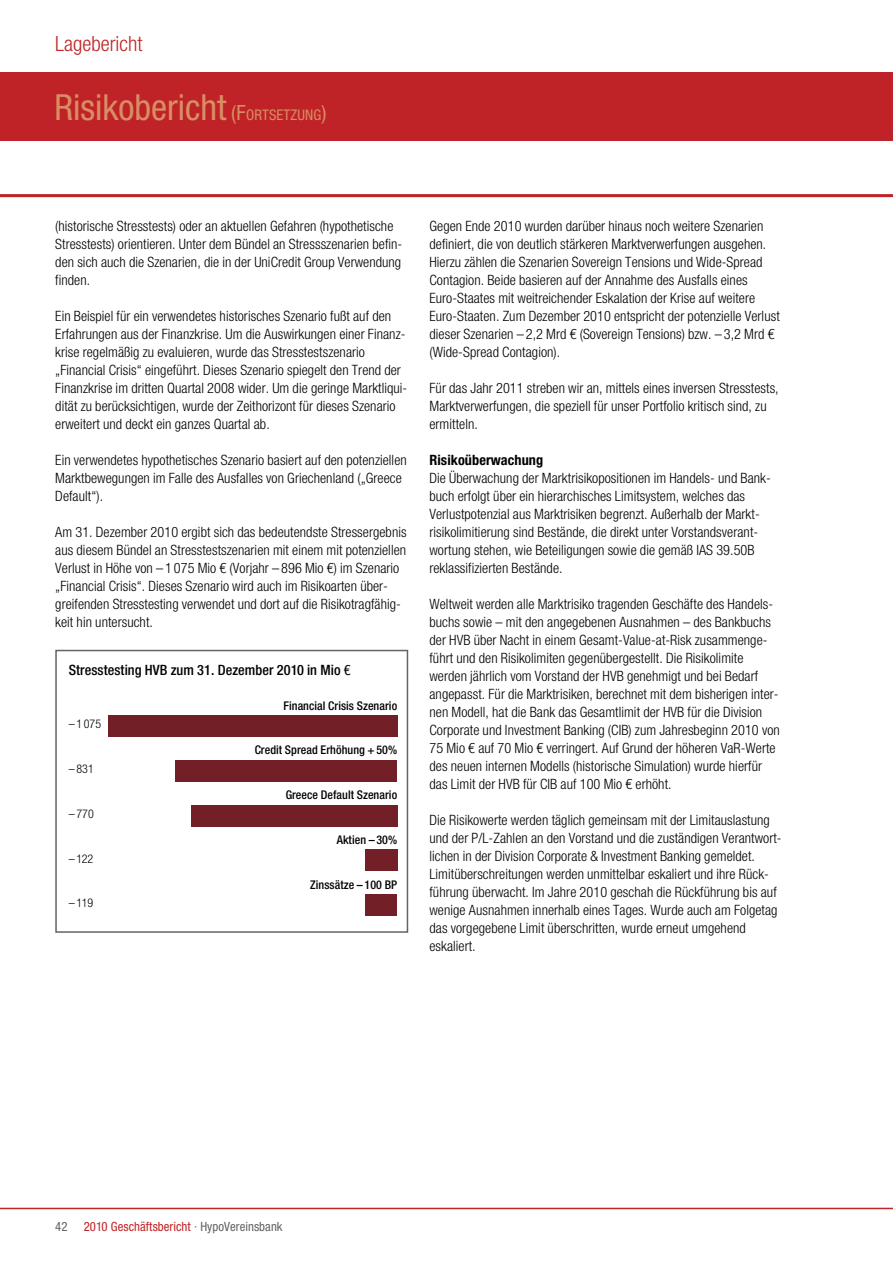
<style>
.page{position:relative;width:893px;height:1263px;background:#fff}
.page>*{position:absolute;margin:0;border:0;box-sizing:border-box;transform-origin:0 0}
.t1{font:condensed 36px "Helvetica Neue";color:#d98d65}
.t2{font:300 21px "Helvetica HVB Cond";color:#c02327}
.t3{font:300 14.25px/18px "Helvetica HVB Cond";letter-spacing:.005em;color:#000}
.t4{font:500 14.25px "Helvetica HVB Cond";letter-spacing:.005em;color:#000}
.t5{font:700 condensed 14.25px "Helvetica Neue";letter-spacing:.005em;color:#000}
.t6{font:condensed 12.75px "Helvetica Neue";letter-spacing:.005em;color:#c02327}
.t7{font:condensed 12.75px "Helvetica Neue";color:#636363}
.t8{font:500 12px "Helvetica HVB Cond";letter-spacing:.005em;color:#000}
.t9{font:300 condensed 12px "Helvetica Neue";letter-spacing:.005em;color:#000}
.t10{font:500 condensed 12px "Helvetica Neue";letter-spacing:.005em;color:#000}
.s1{font-size:21px}
.s2{font-size:14.7px}
.s3{color:#636363}
</style>
<div class="page">
<hr style="left:0;top:1208px;width:893px;height:1px;background:#c02327">
<div style="left:0;top:72px;width:893px;height:68px;background:#c02327"></div>
<hr style="left:0;top:194px;width:893px;height:3px;background:#c02327">
<div style="left:55px;top:650px;width:353px;height:283px;border:2px solid #636363"></div>
<div style="left:108px;top:715px;width:289px;height:22px;background:#721f28"></div>
<div style="left:191px;top:805px;width:206px;height:21px;background:#721f28"></div>
<div style="left:365px;top:850px;width:32px;height:21px;background:#721f28"></div>
<div style="left:366px;top:894px;width:31px;height:22px;background:#721f28"></div>
<div style="left:175px;top:760px;width:222px;height:21px;background:#721f28"></div>
<h2 class="t2" style="left:55px;top:31px;width:89px">Lagebericht</h2>
<h1 class="t1" style="left:55px;top:87px;width:274px">Risikobericht <span class="s1">(F</span><span class="s2">ortsetzung</span><span class="s1">)</span></h1>
<p class="t3" style="left:55px;top:217px;width:349px">(historische Stresstests) oder an aktuellen Gefahren (hypothetische Stresstests) orientieren. Unter dem Bündel an Stressszenarien befin&shy;den sich auch die Szenarien, die in der UniCredit Group Verwendung finden.</p>
<p class="t3" style="left:55px;top:307px;width:354px">Ein Beispiel für ein verwendetes historisches Szenario fußt auf den Erfahrungen aus der Finanzkrise. Um die Auswirkungen einer Finanz&shy;krise regelmäßig zu evaluieren, wurde das Stresstestszenario „Financial Crisis“ eingeführt. Dieses Szenario spiegelt den Trend der Finanzkrise im dritten Quartal 2008 wider. Um die geringe Marktliqui&shy;dität zu berücksichtigen, wurde der Zeithorizont für dieses Szenario erweitert und deckt ein ganzes Quartal ab.</p>
<p class="t3" style="left:55px;top:450px;width:353px">Ein verwendetes hypothetisches Szenario basiert auf den potenziellen<br>Marktbewegungen im Falle des Ausfalles von Griechenland („Greece<br>Default“).</p>
<p class="t3" style="left:55px;top:522px;width:353px">Am 31. Dezember 2010 ergibt sich das bedeutendste Stressergebnis aus diesem Bündel an Stresstestszenarien mit einem mit potenziellen Verlust in Höhe von – 1 075 Mio € (Vorjahr – 896 Mio €) im Szenario „Financial Crisis“. Dieses Szenario wird auch im Risikoarten über&shy;greifenden Stresstesting verwendet und dort auf die Risikotragfähig&shy;keit hin untersucht.</p>
<p class="t4" style="left:69px;top:661px;width:283px">Stresstesting HVB zum 31. Dezember 2010 in Mio €</p>
<p class="t8" style="left:283px;top:698px;width:115px">Financial Crisis Szenario</p>
<p class="t9" style="left:69px;top:717px;width:34px">–1075</p>
<p class="t8" style="left:255px;top:743px;width:144px">Credit Spread Erhöhung +50%</p>
<p class="t9" style="left:69px;top:762px;width:27px">– 831</p>
<p class="t10" style="left:286px;top:788px;width:113px">Greece Default Szenario</p>
<p class="t9" style="left:69px;top:807px;width:27px">– 770</p>
<p class="t8" style="left:337px;top:833px;width:62px">Aktien – 30%</p>
<p class="t9" style="left:69px;top:851px;width:26px">– 122</p>
<p class="t8" style="left:310px;top:878px;width:88px">Zinssätze – 100 BP</p>
<p class="t9" style="left:69px;top:896px;width:26px">– 119</p>
<p class="t3" style="left:429px;top:217px;width:352px">Gegen Ende 2010 wurden darüber hinaus noch weitere Szenarien definiert, die von deutlich stärkeren Marktverwerfungen ausgehen.<br>Hierzu zählen die Szenarien Sovereign Tensions und Wide-Spread Contagion. Beide basieren auf der Annahme des Ausfalls eines Euro-Staates mit weitreichender Eskalation der Krise auf weitere Euro-Staaten. Zum Dezember 2010 entspricht der potenzielle Verlust dieser Szenarien – 2,2 Mrd € (Sovereign Tensions) bzw. – 3,2 Mrd € (Wide-Spread Contagion).</p>
<p class="t3" style="left:429px;top:378px;width:351px">Für das Jahr 2011 streben wir an, mittels eines inversen Stresstests,<br>Marktverwerfungen, die speziell für unser Portfolio kritisch sind, zu ermitteln.</p>
<p class="t5" style="left:429px;top:451px;width:115px">Risikoüberwachung</p>
<p class="t3" style="left:429px;top:468px;width:343px">Die Überwachung der Marktrisikopositionen im Handels- und Bank&shy;buch erfolgt über ein hierarchisches Limitsystem, welches das Verlustpotenzial aus Marktrisiken begrenzt. Außerhalb der Markt&shy;risikolimitierung sind Bestände, die direkt unter Vorstandsverant&shy;wortung stehen, wie Beteiligungen sowie die gemäß IAS 39.50B reklassifizierten Bestände.</p>
<p class="t3" style="left:429px;top:594px;width:352px">Weltweit werden alle Marktrisiko tragenden Geschäfte des Handels&shy;buchs sowie – mit den angegebenen Ausnahmen – des Bankbuchs der HVB über Nacht in einem Gesamt-Value-at-Risk zusammenge&shy;führt und den Risikolimiten gegenübergestellt. Die Risikolimite werden jährlich vom Vorstand der HVB genehmigt und bei Bedarf angepasst. Für die Marktrisiken, berechnet mit dem bisherigen inter&shy;nen Modell, hat die Bank das Gesamtlimit der HVB für die Division Corporate und Investment Banking (CIB) zum Jahresbeginn 2010 von 75 Mio € auf 70 Mio € verringert. Auf Grund der höheren VaR-Werte des neuen internen Modells (historische Simulation) wurde hierfür das Limit der HVB für CIB auf 100 Mio € erhöht.</p>
<p class="t3" style="left:429px;top:810px;width:354px">Die Risikowerte werden täglich gemeinsam mit der Limitauslastung und der P/L-Zahlen an den Vorstand und die zuständigen Verantwort&shy;lichen in der Division Corporate &amp; Investment Banking gemeldet.<br>Limitüberschreitungen werden unmittelbar eskaliert und ihre Rück&shy;führung überwacht. Im Jahre 2010 geschah die Rückführung bis auf wenige Ausnahmen innerhalb eines Tages. Wurde auch am Folgetag das vorgegebene Limit überschritten, wurde erneut umgehend eskaliert.</p>
<p class="t7" style="left:55px;top:1218px;width:14px">42</p>
<p class="t6" style="left:84px;top:1218px;width:200px">2010 Geschäftsbericht <span class="s3">· HypoVereinsbank</span></p>
</div>
